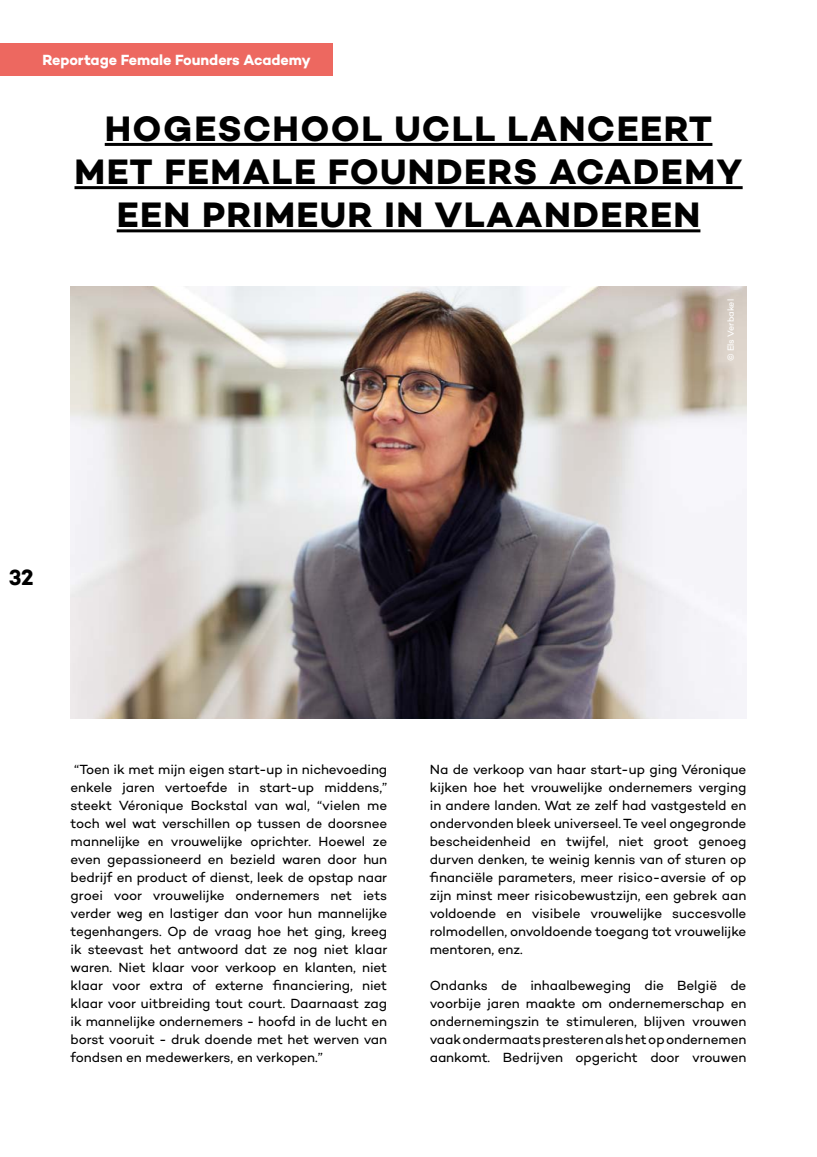
<style>
.page{position:relative;width:817px;height:1157px;background:#fff}
.page>*{position:absolute;margin:0;border:0;box-sizing:border-box;transform-origin:0 0}
.t1{font:700 36px/43.2px "Campton";letter-spacing:.04em;color:#000;text-align:center}
.t2{font:700 22.5px "Campton";color:#000}
.t3{font:700 15px "Campton";letter-spacing:-.005em;color:#fff}
.t4{font:13.5px/18px "Campton";letter-spacing:-.01em;color:#000;text-align:justify}
.t5{font:9px "Campton";letter-spacing:-.005em;color:#fff}
</style>
<div class="page">
<hr style="left:105px;top:143px;width:607px;height:3px;background:#000">
<hr style="left:74px;top:186px;width:668px;height:3px;background:#000">
<hr style="left:117px;top:229px;width:583px;height:3px;background:#000">
<div style="left:0;top:43px;width:333px;height:33px;background:#ed6860"></div>
<img style="left:71px;top:286px;width:675px;height:433px">
<p class="t3" style="left:43px;top:50px;width:270px">Reportage Female Founders Academy</p>
<h1 class="t1" style="left:74px;top:106px;width:669px">HOGESCHOOL UCLL LANCEERT<br>MET FEMALE FOUNDERS ACADEMY<br>EEN PRIMEUR IN VLAANDEREN</h1>
<p class="t5" style="left:724px;top:361px;width:64px;rotate:-90deg">© Els Verbakel</p>
<h2 class="t2" style="left:9px;top:563px;width:26px">32</h2>
<p class="t4" style="left:71px;top:760px;width:318px">“Toen ik met mijn eigen start-up in nichevoeding enkele jaren vertoefde in start-up middens,” steekt Véronique Bockstal van wal, “vielen me toch wel wat verschillen op tussen de doorsnee mannelijke en vrouwelijke oprichter. Hoewel ze even gepassioneerd en bezield waren door hun bedrijf en product of dienst, leek de opstap naar groei voor vrouwelijke ondernemers net iets verder weg en lastiger dan voor hun mannelijke tegenhangers. Op de vraag hoe het ging, kreeg ik steevast het antwoord dat ze nog niet klaar waren. Niet klaar voor verkoop en klanten, niet klaar voor extra of externe financiering, niet klaar voor uitbreiding tout court. Daarnaast zag ik mannelijke ondernemers - hoofd in de lucht en borst vooruit - druk doende met het werven van fondsen en medewerkers, en verkopen.”</p>
<p class="t4" style="left:429px;top:760px;width:318px">Na de verkoop van haar start-up ging Véronique kijken hoe het vrouwelijke ondernemers verging in andere landen. Wat ze zelf had vastgesteld en ondervonden bleek universeel. Te veel ongegronde bescheidenheid en twijfel, niet groot genoeg durven denken, te weinig kennis van of sturen op financiële parameters, meer risico-aversie of op zijn minst meer risicobewustzijn, een gebrek aan voldoende en visibele vrouwelijke succesvolle rolmodellen, onvoldoende toegang tot vrouwelijke mentoren, enz.</p>
<p class="t4" style="left:429px;top:976px;width:318px">Ondanks de inhaalbeweging die België de voorbije jaren maakte om ondernemerschap en ondernemingszin te stimuleren, blijven vrouwen vaak ondermaats presteren als het op ondernemen aankomt. Bedrijven opgericht door vrouwen</p>
</div>
